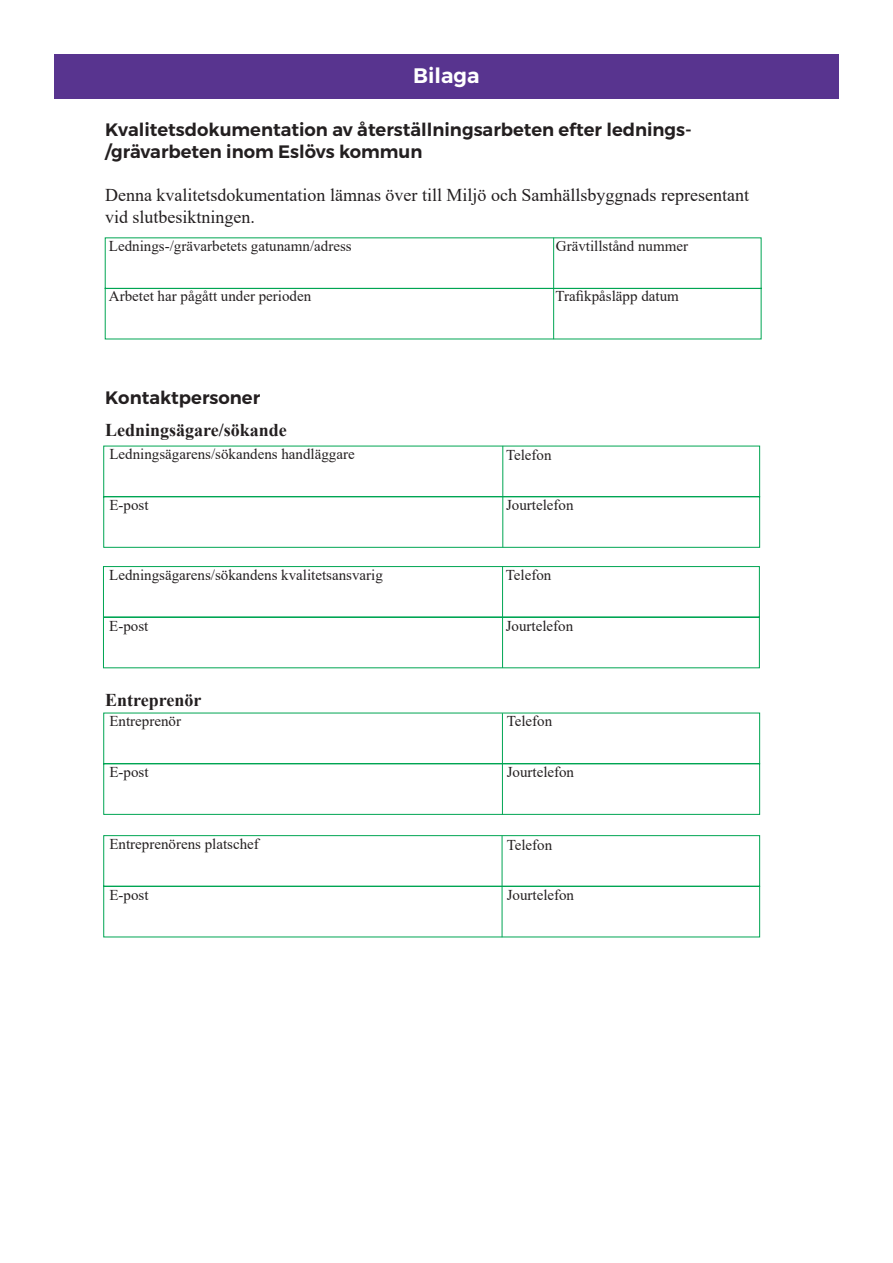
<style>
.page{position:relative;width:893px;height:1263px;background:#fff}
.page>*{position:absolute;margin:0;border:0;box-sizing:border-box;transform-origin:0 0}
.t1{font:600 21px "Montserrat";color:#fff}
.t2{font:600 18px/21.6px "Montserrat";color:#231f20}
.t3{font:18px/21.6px "Times New Roman";color:#231f20}
.t4{font:700 18px "Times New Roman";color:#231f20}
.t5{font:15px "Times New Roman";color:#231f20}
</style>
<div class="page">
<svg style="left:105px;top:237px;width:656px;height:102px"></svg>
<hr style="left:553px;top:238px;width:1px;height:101px;background:#00a553">
<svg style="left:103px;top:446px;width:657px;height:102px"></svg>
<hr style="left:503px;top:446px;width:1px;height:101px;background:#00a553">
<svg style="left:103px;top:713px;width:657px;height:102px"></svg>
<hr style="left:502px;top:713px;width:1px;height:102px;background:#00a553">
<svg style="left:103px;top:566px;width:657px;height:102px"></svg>
<hr style="left:502px;top:566px;width:1px;height:102px;background:#00a553">
<svg style="left:103px;top:835px;width:657px;height:102px"></svg>
<hr style="left:502px;top:836px;width:1px;height:101px;background:#00a553">
<div style="left:54px;top:54px;width:785px;height:45px;background:#58348f"></div>
<h1 class="t1" style="left:413px;top:63px;width:68px">Bilaga</h1>
<p class="t2" style="left:105px;top:119px;width:588px">Kvalitetsdokumentation av återställningsarbeten efter lednings-/grävarbeten inom Eslövs kommun</p>
<p class="t3" style="left:105px;top:184px;width:645px">Denna kvalitetsdokumentation lämnas över till Miljö och Samhällsbyggnads representant vid slutbesiktningen.</p>
<p class="t5" style="left:109px;top:236px;width:244px">Lednings-/grävarbetets gatunamn/adress</p>
<p class="t5" style="left:556px;top:236px;width:134px">Grävtillstånd nummer</p>
<p class="t5" style="left:109px;top:286px;width:204px">Arbetet har pågått under perioden</p>
<p class="t5" style="left:556px;top:286px;width:125px">Trafikpåsläpp datum</p>
<p class="t2" style="left:105px;top:387px;width:157px">Kontaktpersoner</p>
<p class="t4" style="left:105px;top:417px;width:183px">Ledningsägare/sökande</p>
<p class="t5" style="left:109px;top:443px;width:247px">Ledningsägarens/sökandens handläggare</p>
<p class="t5" style="left:506px;top:444px;width:47px">Telefon</p>
<p class="t5" style="left:109px;top:494px;width:41px">E-post</p>
<p class="t5" style="left:506px;top:495px;width:69px">Jourtelefon</p>
<p class="t5" style="left:109px;top:564px;width:275px">Ledningsägarens/sökandens kvalitetsansvarig</p>
<p class="t5" style="left:506px;top:564px;width:47px">Telefon</p>
<p class="t5" style="left:109px;top:615px;width:41px">E-post</p>
<p class="t5" style="left:506px;top:615px;width:69px">Jourtelefon</p>
<p class="t4" style="left:105px;top:687px;width:98px">Entreprenör</p>
<p class="t5" style="left:109px;top:711px;width:73px">Entreprenör</p>
<p class="t5" style="left:507px;top:711px;width:47px">Telefon</p>
<p class="t5" style="left:109px;top:762px;width:41px">E-post</p>
<p class="t5" style="left:507px;top:762px;width:69px">Jourtelefon</p>
<p class="t5" style="left:109px;top:833px;width:151px">Entreprenörens platschef</p>
<p class="t5" style="left:507px;top:834px;width:47px">Telefon</p>
<p class="t5" style="left:109px;top:884px;width:41px">E-post</p>
<p class="t5" style="left:507px;top:884px;width:69px">Jourtelefon</p>
</div>
